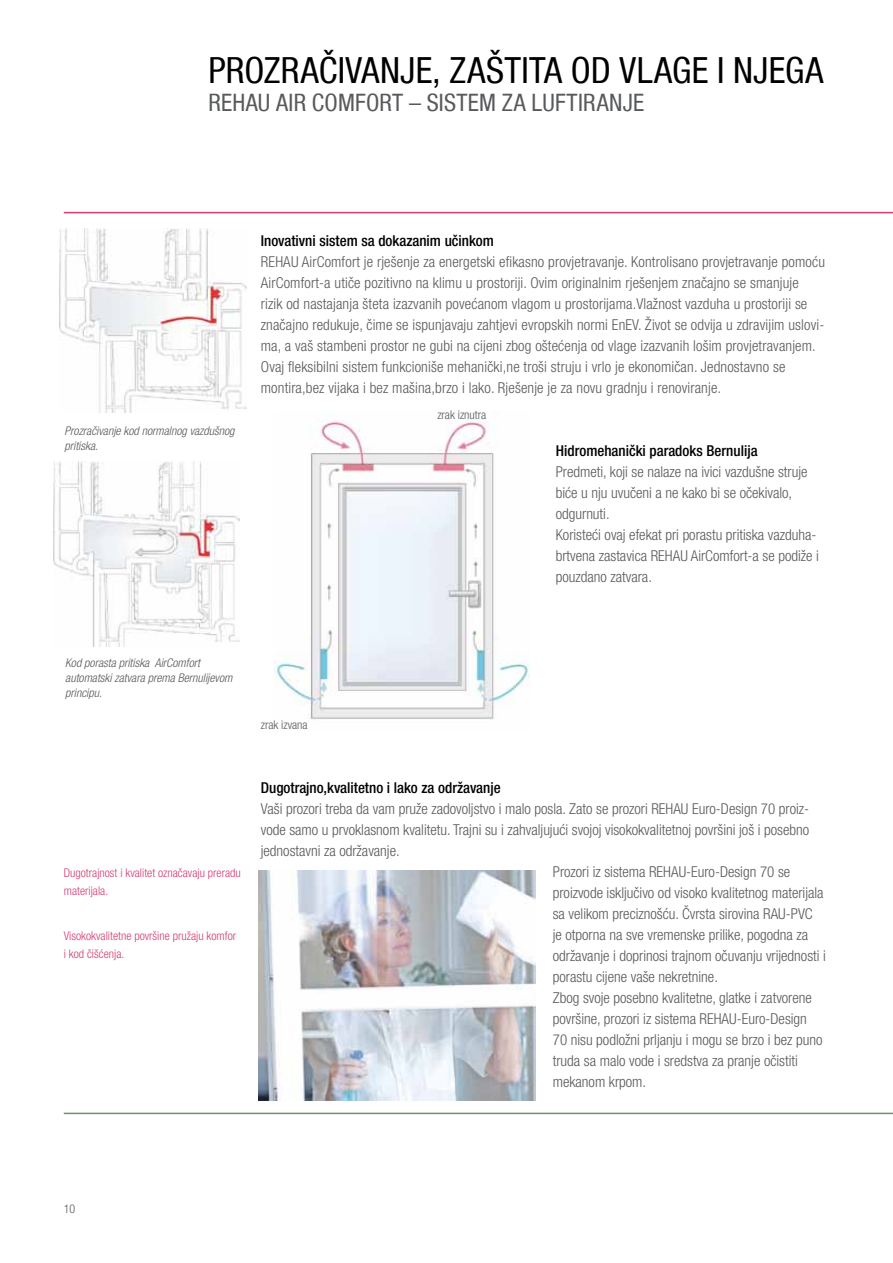
<style>
.page{position:relative;width:893px;height:1263px;background:#fff}
.page>*{position:absolute;margin:0;border:0;box-sizing:border-box;transform-origin:0 0}
.t1{font:condensed 36px "Helvetica Neue LT Com";letter-spacing:.005em;color:#000}
.t2{font:condensed 24px "Helvetica Neue LT Com";letter-spacing:.01em;color:#58595b}
.t3{font:300 condensed 15px/21px "Helvetica Neue LT Com";color:#58595b}
.t4{font:500 condensed 15px "Helvetica Neue LT Com";color:#000}
.t5{font:italic 300 condensed 12px/15px "Helvetica Neue LT Com";color:#58595b}
.t6{font:300 condensed 12px/18px "Helvetica Neue LT Com";color:#d13f76}
.t7{font:300 condensed 12px "Helvetica Neue LT Com";color:#58595b}
</style>
<div class="page">
<hr style="left:64px;top:212px;width:829px;height:1px;background:#d13f76">
<hr style="left:64px;top:1113px;width:829px;height:1px;background:#699667">
<img style="left:274px;top:411px;width:256px;height:309px">
<img style="left:60px;top:228px;width:186px;height:184px">
<img style="left:53px;top:461px;width:186px;height:185px">
<img style="left:258px;top:871px;width:277px;height:229px">
<h1 class="t1" style="left:208px;top:49px;width:447px">PROZRAČIVANJE, ZAŠTITA OD VLAGE</h1>
<h1 class="t1" style="left:717px;top:49px;width:108px">I NJEGA</h1>
<h2 class="t2" style="left:208px;top:88px;width:13px">REHAU</h2>
<h2 class="t2" style="left:276px;top:88px;width:103px">AIR COMFORT</h2>
<h2 class="t2" style="left:409px;top:88px;width:237px">– SISTEM ZA LUFTIRANJE</h2>
<p class="t4" style="left:261px;top:232px;width:235px">Inovativni sistem sa dokazanim učinkom</p>
<p class="t3" style="left:261px;top:252px;width:566px">REHAU AirComfort je rješenje za energetski efikasno provjetravanje. Kontrolisano provjetravanje pomoću AirComfort-a utiče pozitivno na klimu u prostoriji. Ovim originalnim rješenjem značajno se smanjuje<br>rizik od nastajanja šteta izazvanih povećanom vlagom u prostorijama.Vlažnost vazduha u prostoriji se značajno redukuje, čime se ispunjavaju zahtjevi evropskih normi EnEV. Život se odvija u zdravijim uslovi&shy;ma, a vaš stambeni prostor ne gubi na cijeni zbog oštećenja od vlage izazvanih lošim provjetravanjem.<br>Ovaj fleksibilni sistem funkcioniše mehanički,ne troši struju i vrlo je ekonomičan. Jednostavno se montira,bez vijaka i bez mašina,brzo i lako. Rješenje je za novu gradnju i renoviranje.</p>
<p class="t5" style="left:65px;top:424px;width:172px">Prozračivanje kod normalnog vazdušnog pritiska.</p>
<p class="t7" style="left:437px;top:408px;width:50px">zrak iznutra</p>
<p class="t4" style="left:556px;top:442px;width:203px">Hidromehanički paradoks Bernulija</p>
<p class="t3" style="left:556px;top:462px;width:265px">Predmeti, koji se nalaze na ivici vazdušne struje biće u nju uvučeni a ne kako bi se očekivalo, odgurnuti.<br>Koristeći ovaj efekat pri porastu pritiska vazduha&shy;brtvena zastavica REHAU AirComfort-a se podiže i pouzdano zatvara.</p>
<p class="t5" style="left:65px;top:655px;width:169px">Kod porasta pritiska AirComfort automatski zatvara prema Bernulijevom principu.</p>
<p class="t7" style="left:261px;top:718px;width:48px">zrak izvana</p>
<p class="t6" style="left:64px;top:863px;width:179px">Dugotrajnost i kvalitet označavaju preradu materijala.</p>
<p class="t6" style="left:64px;top:926px;width:174px">Visokokvalitetne površine pružaju komfor i kod čišćenja.</p>
<p class="t4" style="left:261px;top:778px;width:241px">Dugotrajno,kvalitetno i lako za održavanje</p>
<p class="t3" style="left:261px;top:798px;width:550px;text-align:justify">Vaši prozori treba da vam pruže zadovoljstvo i malo posla. Zato se prozori REHAU Euro-Design 70 proiz&shy;vode samo u prvoklasnom kvalitetu. Trajni su i zahvaljujući svojoj visokokvalitetnoj površini još i posebno jednostavni za održavanje.</p>
<p class="t3" style="left:553px;top:861px;width:275px">Prozori iz sistema REHAU-Euro-Design 70 se proizvode isključivo od visoko kvalitetnog materijala sa velikom preciznošću. Čvrsta sirovina RAU-PVC<br>je otporna na sve vremenske prilike, pogodna za održavanje i doprinosi trajnom očuvanju vrijednosti i porastu cijene vaše nekretnine.<br>Zbog svoje posebno kvalitetne, glatke i zatvorene površine, prozori iz sistema REHAU-Euro-Design<br>70 nisu podložni prljanju i mogu se brzo i bez puno truda sa malo vode i sredstva za pranje očistiti mekanom krpom.</p>
<p class="t7" style="left:64px;top:1201px;width:13px">10</p>
</div>
